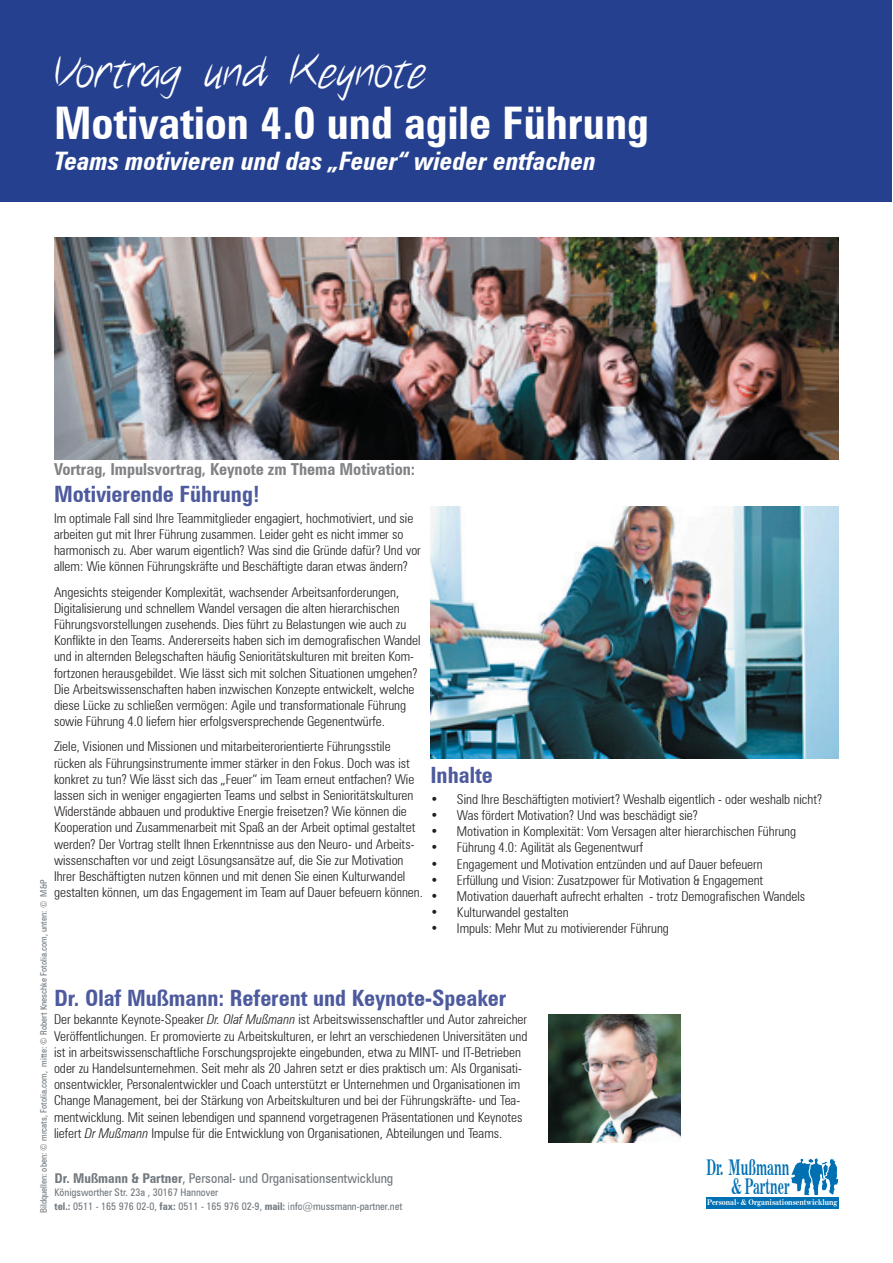
<style>
.page{position:relative;width:893px;height:1263px;background:#fff}
.page>*{position:absolute;margin:0;border:0;box-sizing:border-box;transform-origin:0 0}
.heading_1{font:700 condensed 45px "Zurich BT";color:#fff}
.heading_1-2{font:45px "Notethis";color:#fff}
.heading_1-3{font:italic 700 condensed 25.5px "Zurich BT";color:#fff}
.heading_1-4{font:700 condensed 22.5px "Zurich BT";color:#4d5a9e}
.t1{font:700 21.6px "Century Expanded BT";color:#0070b4;scale:.58 1}
.heading_1-5{font:700 condensed 16.5px "Zurich BT";color:#808285}
.t2{font:300 condensed 13.5px/16.2px "Zurich BT";color:#231f20}
.t3{font:condensed 13.5px "Zurich BT";color:#71787e}
.t4{font:condensed 10.5px/13.5px "Zurich BT";color:#71787e}
.t5{font:condensed 9px "Zurich BT";color:#71787e}
.t6{font:700 7.95px "Century Expanded BT";color:#fff;scale:.91 1}
.s1{font-style:italic}
.s2{font-weight:700}
</style>
<div class="page">
<div style="left:0;top:0;width:892px;height:202px;background:#25408f"></div>
<div style="left:706px;top:1198px;width:133px;height:11px;background:#0070b4"></div>
<svg style="left:791px;top:1158px;width:48px;height:38px"></svg>
<img style="left:548px;top:1014px;width:132px;height:128px">
<img style="left:54px;top:237px;width:785px;height:222px">
<img style="left:430px;top:506px;width:409px;height:253px">
<p class="heading_1-2" style="left:54px;top:45px;width:374px">Vortrag und Keynote</p>
<p class="heading_1" style="left:54px;top:96px;width:596px">Motivation 4.0 und agile Führung</p>
<p class="heading_1-3" style="left:54px;top:145px;width:544px">Teams motivieren und das „Feuer“ wieder entfachen</p>
<p class="heading_1-5" style="left:54px;top:459px;width:363px">Vortrag, Impulsvortrag, Keynote zm Thema Motivation:</p>
<p class="heading_1-4" style="left:54px;top:481px;width:208px">Motivierende Führung!</p>
<p class="t2" style="left:54px;top:510px;width:368px">Im optimale Fall sind Ihre Teammitglieder engagiert, hochmotiviert, und sie arbeiten gut mit Ihrer Führung zusammen. Leider geht es nicht immer so harmonisch zu. Aber warum eigentlich? Was sind die Gründe dafür? Und vor allem: Wie können Führungskräfte und Beschäftigte daran etwas ändern?</p>
<p class="t2" style="left:54px;top:584px;width:368px">Angesichts steigender Komplexität, wachsender Arbeitsanforderungen, Digitalisierung und schnellem Wandel versagen die alten hierarchischen Führungsvorstellungen zusehends. Dies führt zu Belastungen wie auch zu Konflikte in den Teams. Andererseits haben sich im demografischen Wandel und in alternden Belegschaften häufig Senioritätskulturen mit breiten Kom&shy;fortzonen herausgebildet. Wie lässt sich mit solchen Situationen umgehen?<br>Die Arbeitswissenschaften haben inzwischen Konzepte entwickelt, welche diese Lücke zu schließen vermögen: Agile und transformationale Führung sowie Führung 4.0 liefern hier erfolgsversprechende Gegenentwürfe.</p>
<p class="t2" style="left:54px;top:738px;width:370px">Ziele, Visionen und Missionen und mitarbeiterorientierte Führungsstile rücken als Führungsinstrumente immer stärker in den Fokus. Doch was ist konkret zu tun? Wie lässt sich das „Feuer“ im Team erneut entfachen? Wie lassen sich in weniger engagierten Teams und selbst in Senioritätskulturen Widerstände abbauen und produktive Energie freisetzen? Wie können die Kooperation und Zusammenarbeit mit Spaß an der Arbeit optimal gestaltet werden? Der Vortrag stellt Ihnen Erkenntnisse aus den Neuro- und Arbeits&shy;wissenschaften vor und zeigt Lösungsansätze auf, die Sie zur Motivation Ihrer Beschäftigten nutzen können und mit denen Sie einen Kulturwandel gestalten können, um das Engagement im Team auf Dauer befeuern können.</p>
<p class="heading_1-4" style="left:430px;top:762px;width:64px">Inhalte</p>
<p class="t2" style="left:430px;top:791px;width:393px">• Sind Ihre Beschäftigten motiviert? Weshalb eigentlich - oder weshalb nicht?</p>
<p class="t2" style="left:430px;top:807px;width:269px">• Was fördert Motivation? Und was beschädigt sie?</p>
<p class="t2" style="left:430px;top:823px;width:367px">• Motivation in Komplexität: Vom Versagen alter hierarchischen Führung</p>
<p class="t2" style="left:430px;top:839px;width:214px">• Führung 4.0: Agilität als Gegenentwurf</p>
<p class="t2" style="left:430px;top:856px;width:334px">• Engagement und Motivation entzünden und auf Dauer befeuern</p>
<p class="t2" style="left:430px;top:872px;width:335px">• Erfüllung und Vision: Zusatzpower für Motivation &amp; Engagement</p>
<p class="t2" style="left:430px;top:888px;width:376px">• Motivation dauerhaft aufrecht erhalten - trotz Demografischen Wandels</p>
<p class="t2" style="left:430px;top:904px;width:140px">• Kulturwandel gestalten</p>
<p class="t2" style="left:430px;top:920px;width:240px">• Impuls: Mehr Mut zu motivierender Führung</p>
<p class="t5" style="left:38px;top:1213px;width:335px;rotate:-90deg">Bildquellen: oben: © mrcats, Fotolia.com, mitte: © Robert Kneschke Fotolia.com, unten: © M&amp;P</p>
<p class="heading_1-4" style="left:54px;top:985px;width:454px">Dr. Olaf Mußmann: Referent und Keynote-Speaker</p>
<p class="t2" style="left:54px;top:1011px;width:475px">Der bekannte Keynote-Speaker <span class="s1">Dr. Olaf Mußmann</span> ist Arbeitswissenschaftler und Autor zahreicher Veröffentlichungen. Er promovierte zu Arbeitskulturen, er lehrt an verschiedenen Universitäten und ist in arbeitswissenschaftliche Forschungsprojekte eingebunden, etwa zu MINT- und IT-Betrieben oder zu Handelsunternehmen. Seit mehr als 20 Jahren setzt er dies praktisch um: Als Organisati&shy;onsentwickler, Personalentwickler und Coach unterstützt er Unternehmen und Organisationen im Change Management, bei der Stärkung von Arbeitskulturen und bei der Führungskräfte- und Tea&shy;mentwicklung. Mit seinen lebendigen und spannend vorgetragenen Präsentationen und Keynotes liefert <span class="s1">Dr Mußmann</span> Impulse für die Entwicklung von Organisationen, Abteilungen und Teams.</p>
<p class="t1" style="left:706px;top:1154px;width:145px">Dr. Mußmann</p>
<p class="t1" style="left:731px;top:1173px;width:102px">&amp; Partner</p>
<p class="t6" style="left:707px;top:1197px;width:145px">Personal- &amp; Organisationsentwicklung</p>
<p class="t3" style="left:55px;top:1169px;width:340px"><span class="s2">Dr. Mußmann &amp; Partner</span>, Personal- und Organisationsentwicklung</p>
<p class="t4" style="left:55px;top:1185px;width:349px">Königsworther Str. 23a , 30167 Hannover<br><span class="s2">tel.:</span> 0511 - 165 976 02-0, <span class="s2">fax:</span> 0511 - 165 976 02-9, <span class="s2">mail:</span> info@mussmann-partner.net</p>
</div>
